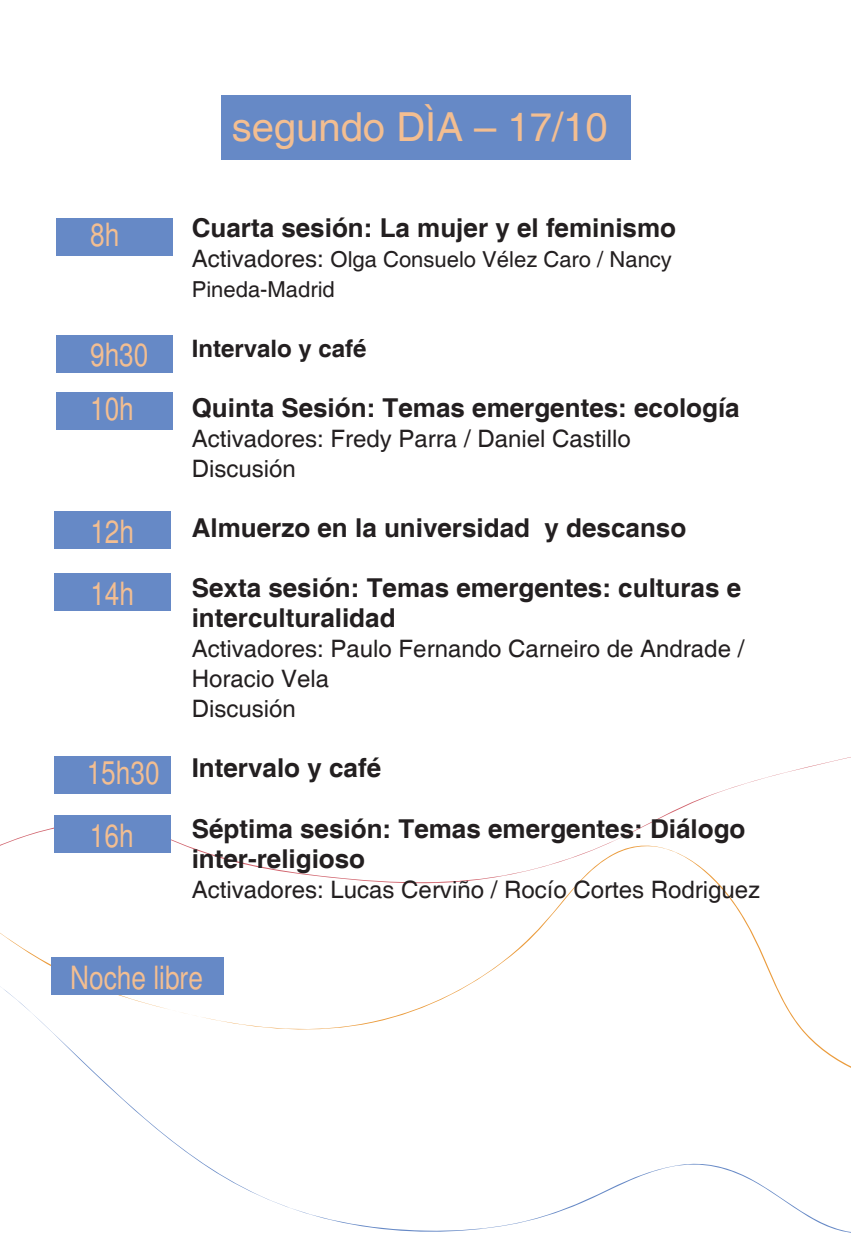
<style>
.page{position:relative;width:851px;height:1248px;background:#fff}
.page>*{position:absolute;margin:0;border:0;box-sizing:border-box;transform-origin:0 0}
.t1{font:40px "Helvetica";color:#f3be91}
.t2{font:condensed 32px/53.6px "Helvetica";color:#f3be91}
.t3{font:700 26px/30px "Helvetica";color:#231f20}
.t4{font:24px/30px "Helvetica";color:#231f20}
.t5{font:700 24px "Helvetica";color:#231f20}
.t6{font:22px/30px "Helvetica";color:#231f20}
.s1{font-size:24px}
</style>
<div class="page">
<div style="left:221px;top:96px;width:409px;height:64px;background:#6689c6"></div>
<svg style="left:0;top:756px;width:850px;height:445px"></svg>
<div style="left:56px;top:218px;width:116px;height:37px;background:#6689c6"></div>
<div style="left:56px;top:335px;width:116px;height:37px;background:#6689c6"></div>
<div style="left:56px;top:392px;width:116px;height:37px;background:#6689c6"></div>
<div style="left:54px;top:511px;width:116px;height:37px;background:#6689c6"></div>
<div style="left:54px;top:573px;width:116px;height:37px;background:#6689c6"></div>
<div style="left:54px;top:815px;width:116px;height:37px;background:#6689c6"></div>
<div style="left:51px;top:957px;width:173px;height:37px;background:#6689c6"></div>
<div style="left:54px;top:756px;width:116px;height:37px;background:#6689c6"></div>
<h1 class="t1" style="left:232px;top:104px;width:377px">segundo DÌA – 17/10</h1>
<p class="t2" style="left:90px;top:207px;width:31px">8h</p>
<p class="t3" style="left:192px;top:214px;width:486px">Cuarta sesión: La mujer y el feminismo</p>
<p class="t6" style="left:192px;top:245px;width:481px"><span class="s1">Activadores:</span> Olga Consuelo Vélez Caro / Nancy<br>Pineda-Madrid</p>
<p class="t2" style="left:90px;top:328px;width:60px">9h30<br>10h</p>
<p class="t5" style="left:192px;top:334px;width:176px">Intervalo y café</p>
<p class="t3" style="left:192px;top:394px;width:549px">Quinta Sesión: Temas emergentes: ecología</p>
<p class="t4" style="left:192px;top:424px;width:440px">Activadores: Fredy Parra / Daniel Castillo<br>Discusión</p>
<p class="t2" style="left:90px;top:500px;width:45px;line-height:62px">12h<br>14h</p>
<p class="t3" style="left:192px;top:514px;width:496px">Almuerzo en la universidad y descanso</p>
<p class="t3" style="left:192px;top:574px;width:551px">Sexta sesión: Temas emergentes: culturas e interculturalidad</p>
<p class="t4" style="left:192px;top:634px;width:554px">Activadores: Paulo Fernando Carneiro de Andrade /<br>Horacio Vela<br>Discusión</p>
<p class="t2" style="left:87px;top:745px;width:74px">15h30</p>
<p class="t2" style="left:90px;top:808px;width:45px">16h</p>
<p class="t3" style="left:192px;top:754px;width:191px">Intervalo y café</p>
<p class="t3" style="left:192px;top:814px;width:555px">Séptima sesión: Temas emergentes: Diálogo inter-religioso</p>
<p class="t4" style="left:192px;top:874px;width:570px">Activadores: Lucas Cerviño / Rocío Cortes Rodriguez</p>
<p class="t2" style="left:70px;top:950px;width:134px">Noche libre</p>
</div>
